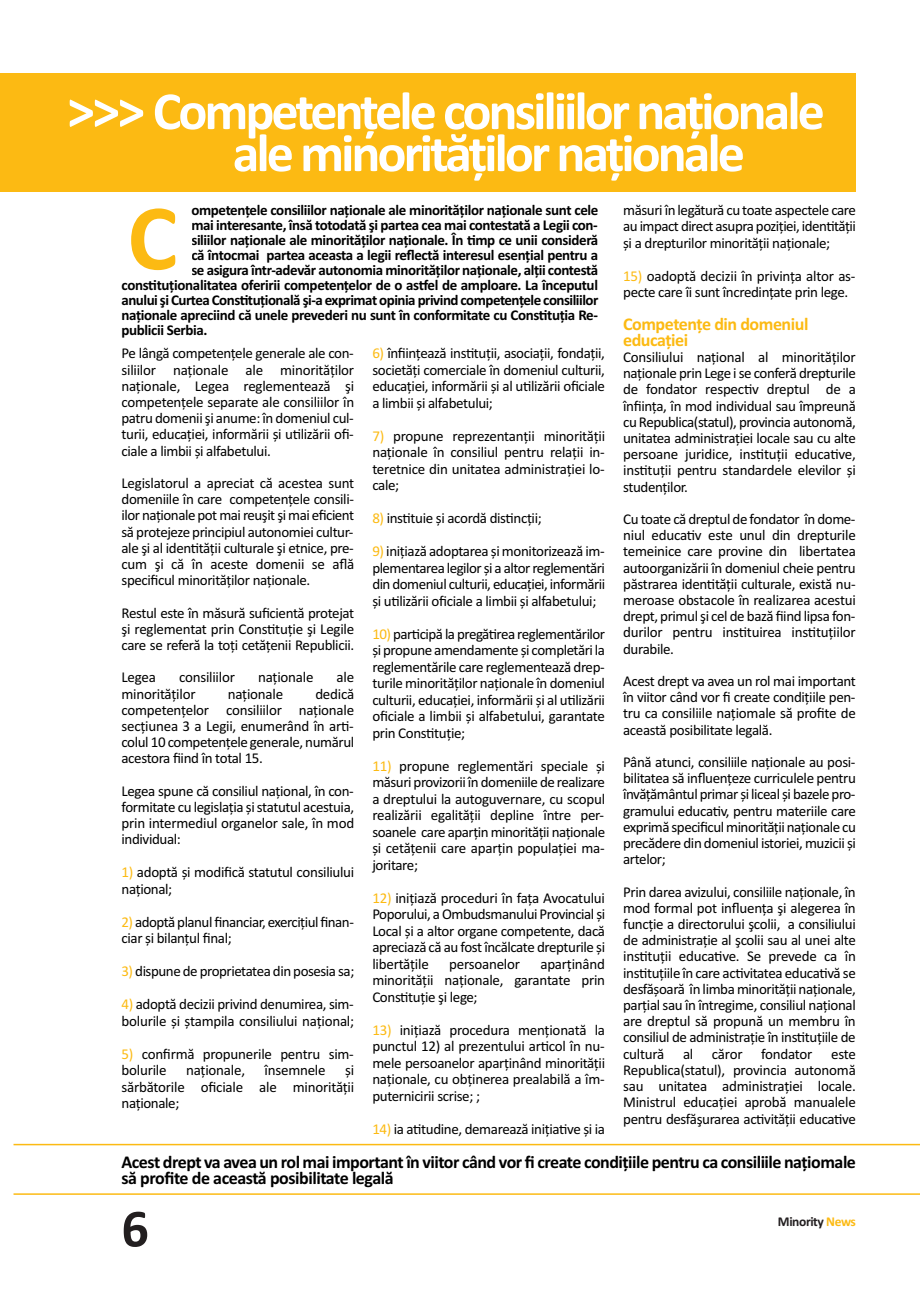
<style>
.page{position:relative;width:920px;height:1290px;background:#fff}
.page>*{position:absolute;margin:0;border:0;box-sizing:border-box;transform-origin:0 0}
.t1{font:700 94.5px "Calibri";color:#fcba13}
.t2{font:700 54px "Calibri";letter-spacing:-.055em;color:#fff}
.t3{font:700 54px "Calibri";color:#231f20}
.t4{font:700 18px/16.2px "Calibri";letter-spacing:-.025em;color:#000}
.t5{font:700 18px/16.2px "Calibri";letter-spacing:-.025em;color:#fcba13}
.t6{font:15px/16.2px "Calibri";letter-spacing:-.025em;color:#000;text-align:justify}
.t7{font:700 15px "Calibri";letter-spacing:-.025em;color:#000}
.t8{font:700 13.5px "Calibri";letter-spacing:-.03em;color:#231f20}
.s1{font-size:56.1px}
.s2{color:#fcba13}
</style>
<div class="page">
<div style="left:0;top:73px;width:856px;height:118px;background:#fcba13"></div>
<hr style="left:14px;top:1193px;width:906px;height:2px;background:#fcba13">
<hr style="left:14px;top:1144px;width:906px;height:1px;background:#fcba13">
<h2 class="t2" style="left:67px;top:79px;width:759px"><span class="s1">&gt;&gt;&gt;</span> Competențele consiliilor naționale</h2>
<h2 class="t2" style="left:233px;top:121px;width:514px">ale minorităților naționale</h2>
<p class="t7" style="left:191px;top:201px;width:408px">ompetențele consiliilor naționale ale minorităților naționale sunt cele</p>
<p class="t7" style="left:191px;top:216px;width:408px">mai interesante, însă totodată şi partea cea mai contestată a Legii con-</p>
<p class="t7" style="left:191px;top:231px;width:408px">siliilor naționale ale minorităților naționale. În timp ce unii consideră</p>
<p class="t7" style="left:191px;top:246px;width:408px">că întocmai partea aceasta a legii reflectă interesul esențial pentru a</p>
<p class="t7" style="left:191px;top:261px;width:408px">se asigura într-adevăr autonomia minorităților naționale, alții contestă</p>
<p class="t7" style="left:121px;top:276px;width:478px">constituționalitatea oferirii competențelor de o astfel de amploare. La începutul</p>
<p class="t7" style="left:121px;top:291px;width:478px">anului şi Curtea Constituțională şi-a exprimat opinia privind competențele consiliilor</p>
<p class="t7" style="left:121px;top:306px;width:478px">naționale apreciind că unele prevederi nu sunt în conformitate cu Constituția Re-</p>
<p class="t7" style="left:121px;top:321px;width:88px">publicii Serbia.</p>
<p class="t6" style="left:623px;top:201px;width:234px">măsuri în legătură cu toate aspectele care au impact direct asupra poziţiei, identităţii și a drepturilor minorităţii naţionale;</p>
<p class="t6" style="left:623px;top:267px;width:234px"><span class="s2">15)</span> оadoptă decizii în privinţa altor as&shy;pecte care îi sunt încredinţate prin lege.</p>
<p class="t5" style="left:623px;top:315px;width:187px">Competențe din domeniul educației</p>
<p class="t6" style="left:623px;top:349px;width:234px">Consiliului naţional al minorităţilor naţionale prin Lege i se conferă drepturile de fondator respectiv dreptul de a înfiinţa, în mod individual sau împreună cu Republica(statul), provincia autonomă, unitatea administraţiei locale sau cu alte persoane juridice, instituţii educative, instituţii pentru standardele elevilor și studenţilor.</p>
<p class="t6" style="left:623px;top:511px;width:234px">Cu toate că dreptul de fondator în dome&shy;niul educativ este unul din drepturile temeinice care provine din libertatea autoorganizării în domeniul cheie pentru păstrarea identităţii culturale, există nu&shy;meroase obstacole în realizarea acestui drept, primul şi cel de bază fiind lipsa fon&shy;durilor pentru instituirea instituţiilor durabile.</p>
<p class="t6" style="left:623px;top:673px;width:234px">Acest drept va avea un rol mai important în viitor când vor fi create condiţiile pen&shy;tru ca consiliile naţiomale să profite de această posibilitate legală.</p>
<p class="t6" style="left:623px;top:754px;width:234px">Până atunci, consiliile naţionale au posi&shy;bilitatea să influenţeze curriculele pentru învăţământul primar și liceal și bazele pro&shy;gramului educativ, pentru materiile care exprimă specificul minorităţii naţionale cu precădere din domeniul istoriei, muzicii și artelor;</p>
<p class="t6" style="left:623px;top:883px;width:234px">Prin darea avizului, consiliile naţionale, în mod formal pot influenţa şi alegerea în funcţie a directorului şcolii, a consiliului de administraţie al şcolii sau al unei alte instituţii educative. Se prevede ca în instituţiile în care activitatea educativă se desfășoară în limba minorităţii naţionale, parţial sau în întregime, consiliul naţional are dreptul să propună un membru în consiliul de administraţie în instituţiile de cultură al căror fondator este Republica(statul), provincia autonomă sau unitatea administraţiei locale.<br>Ministrul educaţiei aprobă manualele pentru desfăşurarea activităţii educative</p>
<h1 class="t1" style="left:128px;top:181px;width:51px">C</h1>
<p class="t6" style="left:372px;top:345px;width:234px"><span class="s2">6)</span> înfiinţează instituţii, asociaţii, fondaţii, societăţi comerciale în domeniul culturii, educaţiei, informării și al utilizării oficiale a limbii și alfabetului;</p>
<p class="t6" style="left:372px;top:427px;width:234px"><span class="s2">7)</span> propune reprezentanţii minorităţii naţionale în consiliul pentru relaţii in&shy;teretnice din unitatea administraţiei lo&shy;cale;</p>
<p class="t6" style="left:372px;top:510px;width:171px"><span class="s2">8)</span> instituie și acordă distincţii;</p>
<p class="t6" style="left:372px;top:543px;width:234px"><span class="s2">9)</span> iniţiază adoptarea și monitorizează im&shy;plementarea legilor și a altor reglementări din domeniul culturii, educaţiei, informării și utilizării oficiale a limbii și alfabetului;</p>
<p class="t6" style="left:372px;top:625px;width:234px"><span class="s2">10)</span> participă la pregătirea reglementărilor și propune amendamente și completări la reglementările care reglementează drep&shy;turile minorităţilor naţionale în domeniul culturii, educaţiei, informării și al utilizării oficiale a limbii și alfabetului, garantate prin Constituţie;</p>
<p class="t6" style="left:372px;top:757px;width:234px"><span class="s2">11)</span> propune reglementări speciale și măsuri provizorii în domeniile de realizare a dreptului la autoguvernare, cu scopul realizării egalităţii depline între per&shy;soanele care aparţin minorităţii naţionale și cetăţenii care aparţin populaţiei ma&shy;joritare;</p>
<p class="t6" style="left:372px;top:889px;width:234px"><span class="s2">12)</span> iniţiază proceduri în faţa Avocatului Poporului, a Ombudsmanului Provincial și Local și a altor organe competente, dacă apreciază că au fost încălcate drepturile și libertăţile</p>
<p class="t6" style="left:122px;top:345px;width:234px">Pe lângă competenţele generale ale con&shy;siliilor naţionale ale minorităţilor naţionale, Legea reglementează şi competenţele separate ale consiliilor în patru domenii şi anume: în domeniul cul&shy;turii, educaţiei, informării și utilizării ofi&shy;ciale a limbii și alfabetului.</p>
<p class="t6" style="left:122px;top:475px;width:234px">Legislatorul a apreciat că acestea sunt domeniile în care competenţele consili&shy;ilor naţionale pot mai reuşit şi mai eficient să protejeze principiul autonomiei cultur&shy;ale şi al identităţii culturale şi etnice, pre&shy;cum şi că în aceste domenii se află specificul minorităţilor naţionale.</p>
<p class="t6" style="left:122px;top:604px;width:234px">Restul este în măsură suficientă protejat şi reglementat prin Constituţie şi Legile care se referă la toţi cetăţenii Republicii.</p>
<p class="t6" style="left:122px;top:669px;width:36px">Legea</p>
<p class="t6" style="left:179px;top:669px;width:57px">consiliilor</p>
<p class="t6" style="left:258px;top:669px;width:57px">naţionale</p>
<p class="t6" style="left:337px;top:669px;width:19px">ale</p>
<p class="t6" style="left:122px;top:685px;width:76px">minorităţilor</p>
<p class="t6" style="left:228px;top:685px;width:57px">naţionale</p>
<p class="t6" style="left:122px;top:685px;width:234px;text-indent:194px">dedică competenţelor consiliilor naţionale secţiunea 3 a Legii, enumerând în arti&shy;colul 10 competenţele generale, numărul acestora fiind în total 15.</p>
<p class="t6" style="left:122px;top:782px;width:234px">Legea spune că consiliul naţional, în con&shy;formitate cu legislaţia și statutul acestuia, prin intermediul organelor sale, în mod individual:</p>
<p class="t6" style="left:122px;top:864px;width:234px"><span class="s2">1)</span> adoptă și modifică statutul consiliului naţional;</p>
<p class="t6" style="left:122px;top:913px;width:234px"><span class="s2">2)</span> adoptă planul financiar, exerciţiul finan&shy;ciar și bilanţul final;</p>
<p class="t6" style="left:122px;top:963px;width:234px"><span class="s2">3)</span> dispune de proprietatea din posesia sa;</p>
<p class="t6" style="left:122px;top:996px;width:234px"><span class="s2">4)</span> adoptă decizii privind denumirea, sim&shy;bolurile și ștampila consiliului naţional;</p>
<p class="t6" style="left:122px;top:1045px;width:234px"><span class="s2">5)</span> confirmă propunerile pentru sim&shy;bolurile</p>
<p class="t6" style="left:372px;top:955px;width:234px;text-indent:168px">aparţinând minorităţii naţionale, garantate prin Constituţie şi lege;</p>
<p class="t6" style="left:372px;top:1021px;width:234px"><span class="s2">13)</span> iniţiază procedura menţionată la punctul 12) al prezentului articol în nu&shy;mele persoanelor aparţinând minorităţii naţionale, cu obţinerea prealabilă a îm&shy;puternicirii scrise; ;</p>
<p class="t6" style="left:372px;top:1121px;width:234px"><span class="s2">14)</span> ia atitudine, demarează iniţiative și ia</p>
<p class="t6" style="left:449px;top:956px;width:72px">persoanelor</p>
<p class="t6" style="left:186px;top:1062px;width:60px">naţionale,</p>
<p class="t6" style="left:265px;top:1062px;width:63px">însemnele</p>
<p class="t6" style="left:122px;top:1062px;width:234px;text-indent:224px">și sărbătorile oficiale ale minorităţii naţionale;</p>
<p class="t4" style="left:122px;top:1153px;width:736px">Acest drept va avea un rol mai important în viitor când vor fi create condițiile pentru ca consiliile națiomale să profite de această posibilitate legală</p>
<h2 class="t3" style="left:122px;top:1196px;width:29px">6</h2>
<p class="t8" style="left:778px;top:1214px;width:79px">Minority <span class="s2">News</span></p>
</div>
